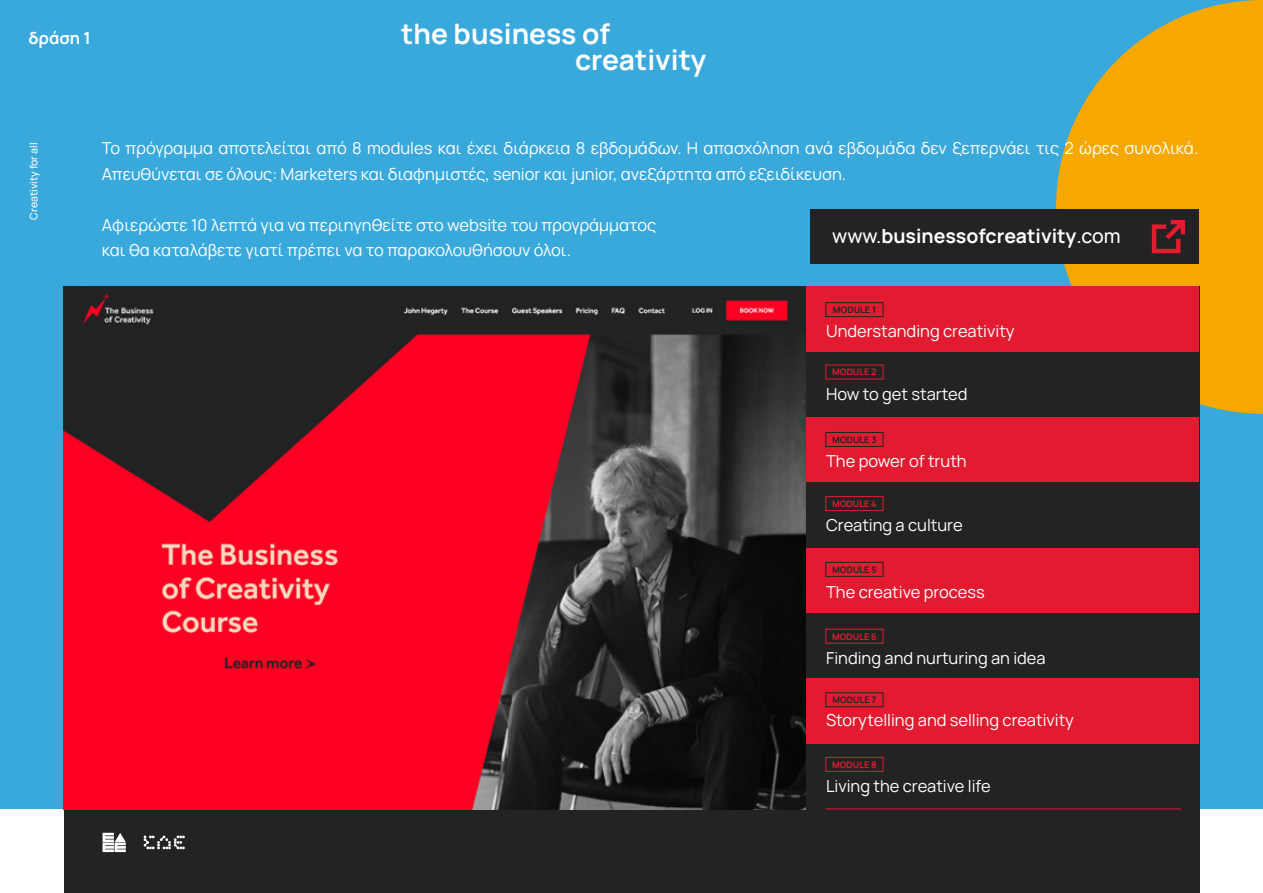
<style>
.page{position:relative;width:1263px;height:893px;background:#fff}
.page>*{position:absolute;margin:0;border:0;box-sizing:border-box;transform-origin:0 0}
.t1{font:700 28.2px/26.2px "Manrope";color:#fff}
.t2{font:700 19.5px "Manrope";color:#fff}
.t3{font:16.5px/25.5px "Manrope";color:#fff}
.t4{font:700 16.5px "Manrope";color:#fff}
.t5{font:500 10.5px "Manrope";color:#fff}
.t6{font:700 9px "Manrope";color:#232323}
.t7{font:700 9px "Manrope";color:#e21b31}
.s1{font-weight:500}
</style>
<div class="page">
<div style="left:0;top:0;width:1263px;height:809px;background:#39a9dc"></div>
<svg style="left:1056px;top:0;width:207px;height:414px;fill:#f6a800"></svg>
<div style="left:64px;top:287px;width:1135px;height:606px;background:#232323"></div>
<svg style="left:103px;top:833px;width:23px;height:19px"></svg>
<svg style="left:143px;top:835px;width:42px;height:14px"></svg>
<img style="left:64px;top:295px;width:742px;height:514px">
<img style="left:396px;top:296px;width:403px;height:30px">
<hr style="left:802px;top:298px;width:4px;height:27px;background:#232323">
<img style="left:66px;top:294px;width:104px;height:34px">
<div style="left:806px;top:287px;width:393px;height:65px;background:#e21b31"></div>
<div style="left:806px;top:417px;width:393px;height:66px;background:#e21b31"></div>
<div style="left:806px;top:548px;width:393px;height:65px;background:#e21b31"></div>
<div style="left:806px;top:679px;width:393px;height:65px;background:#e21b31"></div>
<div style="left:825px;top:302px;width:58px;height:15px;border:1px solid #232323"></div>
<div style="left:825px;top:432px;width:58px;height:15px;border:1px solid #232323"></div>
<div style="left:825px;top:496px;width:58px;height:15px;border:1px solid #e21b31"></div>
<div style="left:825px;top:562px;width:58px;height:15px;border:1px solid #232323"></div>
<div style="left:825px;top:629px;width:58px;height:15px;border:1px solid #e21b31"></div>
<div style="left:825px;top:692px;width:58px;height:15px;border:1px solid #232323"></div>
<div style="left:825px;top:757px;width:58px;height:15px;border:1px solid #e21b31"></div>
<hr style="left:826px;top:808px;width:355px;height:1px;background:#e21b31">
<div style="left:810px;top:209px;width:388px;height:55px;background:#232323"></div>
<svg style="left:1152px;top:220px;width:33px;height:33px"></svg>
<p class="t4" style="left:28px;top:26px;width:64px">δράση 1</p>
<h1 class="t1" style="left:575px;top:19px;width:133px;text-indent:-174px">the business of creativity</h1>
<p class="t5" style="left:26px;top:220px;width:79px;rotate:-90deg">Creativity for all</p>
<p class="t3" style="left:102px;top:135px;width:1098px">Το πρόγραμμα αποτελείται από 8 modules και έχει διάρκεια 8 εβδομάδων. Η απασχόληση ανά εβδομάδα δεν ξεπερνάει τις 2 ώρες συνολικά.<br>Απευθύνεται σε όλους: Marketers και διαφημιστές, senior και junior, ανεξάρτητα από εξειδίκευση.</p>
<p class="t3" style="left:102px;top:211px;width:556px">Αφιερώστε 10 λεπτά για να περιηγηθείτε στο website του προγράμματος και θα καταλάβετε γιατί πρέπει να το παρακολουθήσουν όλοι.</p>
<p class="t2" style="left:832px;top:222px;width:290px"><span class="s1">www.</span>businessofcreativity<span class="s1">.com</span></p>
<p class="t6" style="left:833px;top:303px;width:45px">MODULE 1</p>
<p class="t3" style="left:826px;top:317px;width:190px">Understanding creativity</p>
<p class="t7" style="left:832px;top:366px;width:46px">MODULE 2</p>
<p class="t3" style="left:826px;top:381px;width:143px">How to get started</p>
<p class="t6" style="left:832px;top:433px;width:46px">MODULE 3</p>
<p class="t3" style="left:826px;top:447px;width:142px">The power of truth</p>
<p class="t7" style="left:832px;top:497px;width:46px">MODULE 4</p>
<p class="t3" style="left:826px;top:512px;width:138px">Creating a culture</p>
<p class="t6" style="left:832px;top:563px;width:46px">MODULE 5</p>
<p class="t3" style="left:826px;top:578px;width:160px">The creative process</p>
<p class="t7" style="left:832px;top:630px;width:46px">MODULE 6</p>
<p class="t3" style="left:826px;top:644px;width:221px">Finding and nurturing an idea</p>
<p class="t6" style="left:832px;top:693px;width:45px">MODULE 7</p>
<p class="t3" style="left:826px;top:707px;width:249px">Storytelling and selling creativity</p>
<p class="t7" style="left:832px;top:758px;width:46px">MODULE 8</p>
<p class="t3" style="left:826px;top:773px;width:166px">Living the creative life</p>
</div>
